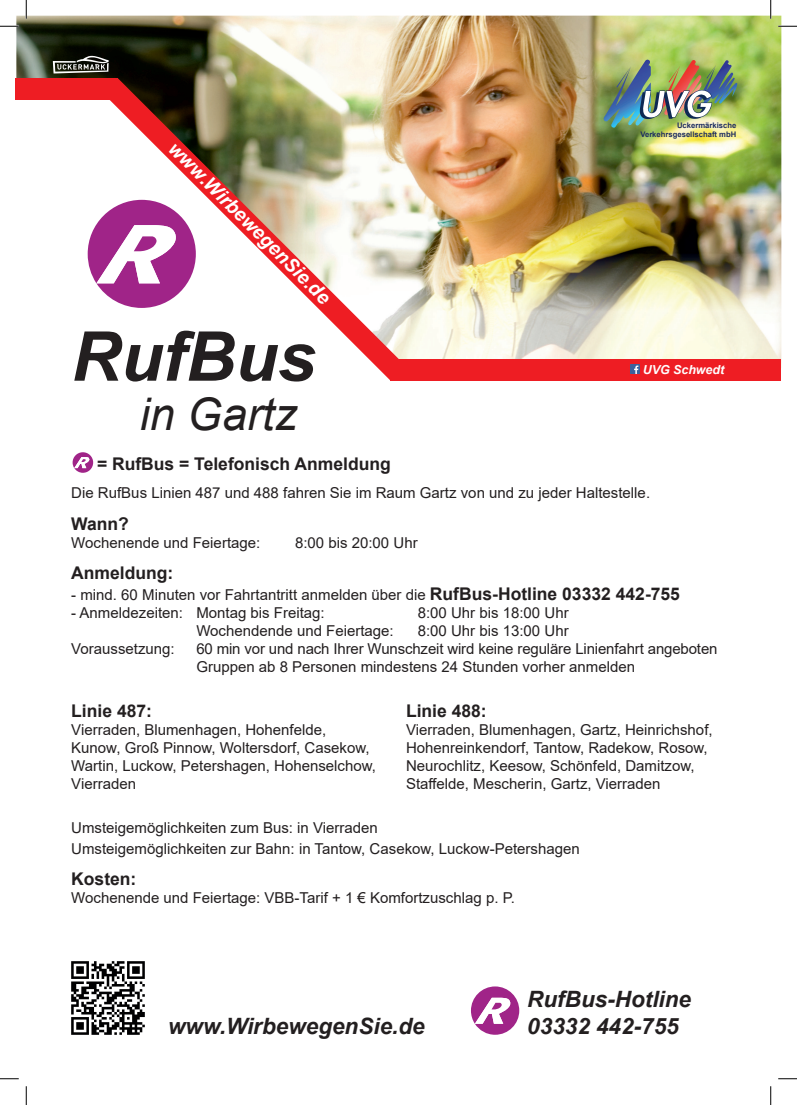
<style>
.page{position:relative;width:797px;height:1105px;background:#fff}
.page>*{position:absolute;margin:0;border:0;box-sizing:border-box;transform-origin:0 0}
.t1{font:italic 700 68.75px "Arial";color:#231f20}
.t2{font:italic 45px "Arial";color:#231f20}
.t3{font:italic 700 22.5px/27px "Arial";color:#231f20}
.t4{font:italic 700 19.25px "Arial";color:#fff}
.t5{font:700 17.5px "Arial";color:#231f20}
.t6{font:15px/18px "Arial";color:#231f20}
.t7{font:italic 700 12.38px "Arial";color:#fff}
.t8{font:700 7.62px/9.2px "Arial";color:#1d2c5f;text-align:right}
.s1{font-weight:700;font-size:17.5px}
</style>
<div class="page">
<img style="left:16px;top:16px;width:765px;height:344px">
<div style="left:16px;top:78px;width:102px;height:22px;background:#ee1d23"></div>
<div style="left:390px;top:360px;width:391px;height:21px;background:#ee1d23"></div>
<img style="left:103px;top:79px;width:302px;height:301px">
<svg style="left:630px;top:365px;width:9px;height:8px"></svg>
<img style="left:701px;top:60px;width:36px;height:46px">
<img style="left:657px;top:60px;width:44px;height:30px">
<img style="left:602px;top:60px;width:48px;height:69px">
<img style="left:639px;top:90px;width:73px;height:29px">
<svg style="left:53px;top:56px;width:56px;height:18px"></svg>
<svg style="left:88px;top:200px;width:108px;height:108px"></svg>
<svg style="left:73px;top:452px;width:20px;height:21px"></svg>
<img style="left:71px;top:961px;width:74px;height:74px">
<svg style="left:471px;top:986px;width:48px;height:49px"></svg>
<svg style="left:0;top:25px;width:19px;height:2px"></svg>
<svg style="left:778px;top:25px;width:19px;height:2px"></svg>
<svg style="left:0;top:1078px;width:19px;height:1px"></svg>
<svg style="left:778px;top:1078px;width:19px;height:1px"></svg>
<svg style="left:25px;top:0;width:2px;height:19px"></svg>
<svg style="left:25px;top:1086px;width:2px;height:19px"></svg>
<svg style="left:770px;top:0;width:1px;height:19px"></svg>
<svg style="left:770px;top:1086px;width:1px;height:19px"></svg>
<p class="t4" style="left:181px;top:136px;width:221px;rotate:45deg">www.WirbewegenSie.de</p>
<h1 class="t1" style="left:71px;top:311px;width:246px">RufBus</h1>
<h2 class="t2" style="left:140px;top:385px;width:159px">in Gartz</h2>
<p class="t8" style="left:640px;top:121px;width:97px">Uckermärkische<br>Verkehrsgesellschaft mbH</p>
<p class="t7" style="left:642px;top:361px;width:83px">UVG Schwedt</p>
<p class="t5" style="left:97px;top:451px;width:295px">= RufBus = Telefonisch Anmeldung</p>
<p class="t6" style="left:71px;top:484px;width:580px">Die RufBus Linien 487 und 488 fahren Sie im Raum Gartz von und zu jeder Haltestelle.</p>
<p class="t5" style="left:71px;top:511px;width:59px">Wann?</p>
<p class="t6" style="left:71px;top:533px;width:190px">Wochenende und Feiertage:</p>
<p class="t6" style="left:295px;top:533px;width:124px">8:00 bis 20:00 Uhr</p>
<p class="t5" style="left:71px;top:561px;width:104px">Anmeldung:</p>
<p class="t6" style="left:71px;top:586px;width:610px">- mind. 60 Minuten vor Fahrtantritt anmelden über die <span class="s1">RufBus-Hotline 03332 442-755</span></p>
<p class="t6" style="left:71px;top:604px;width:255px">- Anmeldezeiten: Montag bis Freitag:</p>
<p class="t6" style="left:417px;top:604px;width:152px">8:00 Uhr bis 18:00 Uhr</p>
<p class="t6" style="left:196px;top:622px;width:199px">Wochendende und Feiertage:</p>
<p class="t6" style="left:417px;top:622px;width:152px">8:00 Uhr bis 13:00 Uhr</p>
<p class="t6" style="left:71px;top:640px;width:105px">Voraussetzung:</p>
<p class="t6" style="left:196px;top:640px;width:522px">60 min vor und nach Ihrer Wunschzeit wird keine reguläre Linienfahrt angeboten<br>Gruppen ab 8 Personen mindestens 24 Stunden vorher anmelden</p>
<p class="t5" style="left:71px;top:698px;width:82px">Linie 487:</p>
<p class="t6" style="left:71px;top:720px;width:306px">Vierraden, Blumenhagen, Hohenfelde, Kunow, Groß Pinnow, Woltersdorf, Casekow, Wartin, Luckow, Petershagen, Hohenselchow, Vierraden</p>
<p class="t5" style="left:406px;top:698px;width:82px">Linie 488:</p>
<p class="t6" style="left:406px;top:720px;width:308px">Vierraden, Blumenhagen, Gartz, Heinrichshof, Hohenreinkendorf, Tantow, Radekow, Rosow, Neurochlitz, Keesow, Schönfeld, Damitzow, Staffelde, Mescherin, Gartz, Vierraden</p>
<p class="t6" style="left:71px;top:817px;width:510px;line-height:21px">Umsteigemöglichkeiten zum Bus: in Vierraden<br>Umsteigemöglichkeiten zur Bahn: in Tantow, Casekow, Luckow-Petershagen</p>
<p class="t5" style="left:71px;top:867px;width:67px">Kosten:</p>
<p class="t6" style="left:71px;top:889px;width:445px">Wochenende und Feiertage: VBB-Tarif + 1 € Komfortzuschlag p. P.</p>
<h3 class="t3" style="left:168px;top:1013px;width:258px">www.WirbewegenSie.de</h3>
<h3 class="t3" style="left:527px;top:986px;width:165px">RufBus-Hotline<br>03332 442-755</h3>
</div>
